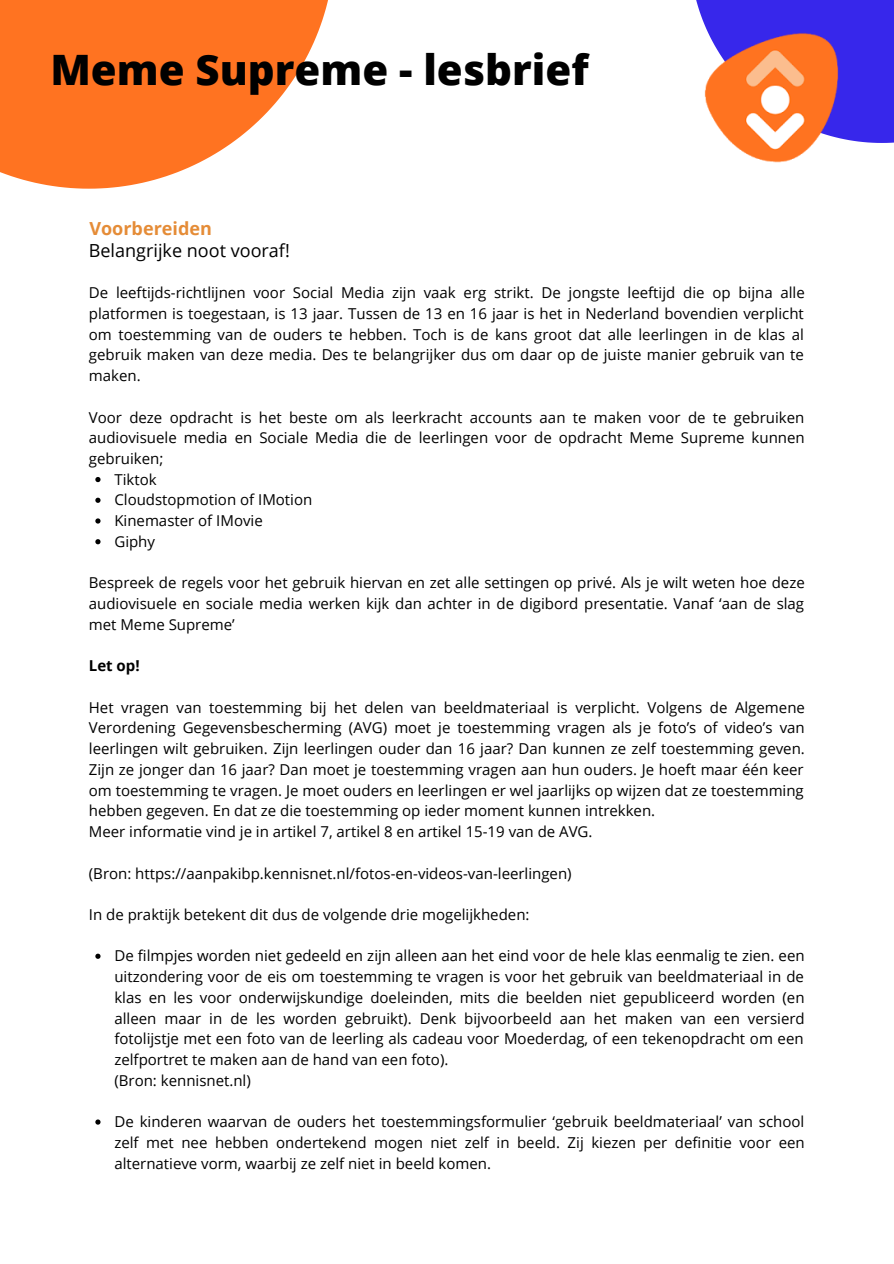
<style>
.page{position:relative;width:894px;height:1264px;background:#fff}
.page>*{position:absolute;margin:0;border:0;box-sizing:border-box;transform-origin:0 0}
.t1{font:800 41.85px "Open Sans";color:#000}
.t2{font:18px "Open Sans";color:#000}
.t3{font:700 18px "Open Sans";color:#e58c37}
.t4{font:15px/20.7px "Open Sans";color:#000;text-align:justify}
.t5{font:700 15px "Open Sans";color:#000}
</style>
<div class="page">
<div style="left:696px;top:0;width:197px;height:143px;background:#3727eb"></div>
<img style="left:697px;top:32px;width:166px;height:131px">
<svg style="left:0;top:0;width:328px;height:189px;fill:#ff7321"></svg>
<svg style="left:95px;top:477px;width:5px;height:5px"></svg>
<svg style="left:95px;top:497px;width:5px;height:6px"></svg>
<svg style="left:95px;top:518px;width:5px;height:5px"></svg>
<svg style="left:95px;top:539px;width:5px;height:5px"></svg>
<svg style="left:95px;top:953px;width:5px;height:5px"></svg>
<svg style="left:95px;top:1119px;width:5px;height:5px"></svg>
<h1 class="t1" style="left:50px;top:40px;width:539px">Meme Supreme - lesbrief</h1>
<p class="t3" style="left:89px;top:215px;width:124px">Voorbereiden</p>
<p class="t2" style="left:89px;top:237px;width:202px">Belangrijke noot vooraf!</p>
<p class="t4" style="left:89px;top:282px;width:717px">De leeftijds-richtlijnen voor Social Media zijn vaak erg strikt. De jongste leeftijd die op bijna alle platformen is toegestaan, is 13 jaar. Tussen de 13 en 16 jaar is het in Nederland bovendien verplicht om toestemming van de ouders te hebben. Toch is de kans groot dat alle leerlingen in de klas al gebruik maken van deze media. Des te belangrijker dus om daar op de juiste manier gebruik van te maken.</p>
<p class="t4" style="left:89px;top:406px;width:717px">Voor deze opdracht is het beste om als leerkracht accounts aan te maken voor de te gebruiken audiovisuele media en Sociale Media die de leerlingen voor de opdracht Meme Supreme kunnen gebruiken;</p>
<p class="t4" style="left:114px;top:468px;width:199px;text-align:left">Tiktok<br>Cloudstopmotion of IMotion<br>Kinemaster of IMovie<br>Giphy</p>
<p class="t4" style="left:89px;top:572px;width:717px">Bespreek de regels voor het gebruik hiervan en zet alle settingen op privé. Als je wilt weten hoe deze audiovisuele en sociale media werken kijk dan achter in de digibord presentatie. Vanaf ‘aan de slag met Meme Supreme’</p>
<p class="t5" style="left:89px;top:655px;width:52px">Let op!</p>
<p class="t4" style="left:89px;top:696px;width:717px;text-align:left">Het vragen van toestemming bij het delen van beeldmateriaal is verplicht. Volgens de Algemene Verordening Gegevensbescherming (AVG) moet je toestemming vragen als je foto’s of video’s van leerlingen wilt gebruiken. Zijn leerlingen ouder dan 16 jaar? Dan kunnen ze zelf toestemming geven.<br>Zijn ze jonger dan 16 jaar? Dan moet je toestemming vragen aan hun ouders. Je hoeft maar één keer om toestemming te vragen. Je moet ouders en leerlingen er wel jaarlijks op wijzen dat ze toestemming hebben gegeven. En dat ze die toestemming op ieder moment kunnen intrekken.<br>Meer informatie vind je in artikel 7, artikel 8 en artikel 15-19 van de AVG.</p>
<p class="t4" style="left:89px;top:862px;width:484px">(Bron: https://aanpakibp.kennisnet.nl/fotos-en-videos-van-leerlingen)</p>
<p class="t4" style="left:89px;top:903px;width:442px">In de praktijk betekent dit dus de volgende drie mogelijkheden:</p>
<p class="t4" style="left:114px;top:945px;width:691px">De filmpjes worden niet gedeeld en zijn alleen aan het eind voor de hele klas eenmalig te zien. een uitzondering voor de eis om toestemming te vragen is voor het gebruik van beeldmateriaal in de klas en les voor onderwijskundige doeleinden, mits die beelden niet gepubliceerd worden (en alleen maar in de les worden gebruikt). Denk bijvoorbeeld aan het maken van een versierd fotolijstje met een foto van de leerling als cadeau voor Moederdag, of een tekenopdracht om een zelfportret te maken aan de hand van een foto).</p>
<p class="t4" style="left:114px;top:1069px;width:138px">(Bron: kennisnet.nl)</p>
<p class="t4" style="left:114px;top:1111px;width:691px">De kinderen waarvan de ouders het toestemmingsformulier ‘gebruik beeldmateriaal’ van school zelf met nee hebben ondertekend mogen niet zelf in beeld. Zij kiezen per definitie voor een alternatieve vorm, waarbij ze zelf niet in beeld komen.</p>
</div>
